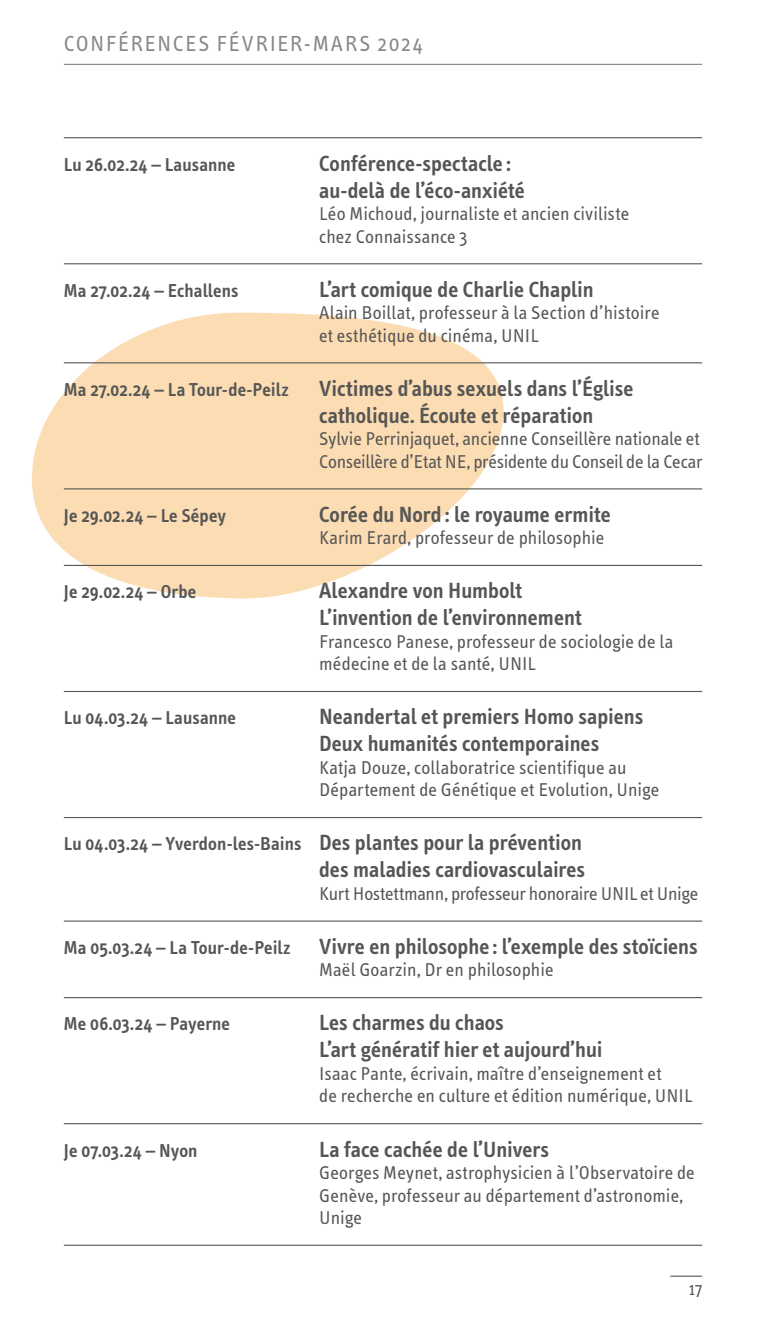
<style>
.page{position:relative;width:766px;height:1340px;background:#fff}
.page>*{position:absolute;margin:0;border:0;box-sizing:border-box;transform-origin:0 0}
.t1{font:600 22.5px/27px "Info Text";color:#565655}
.t2{font:22.5px "Info Text";letter-spacing:.065em;color:#868786}
.t3{font:19.12px/22.5px "Info Text";letter-spacing:.005em;color:#565655}
.t4{font:600 19.12px "Info Text";letter-spacing:.01em;color:#565655}
.t5{font:19.12px "Info Text";letter-spacing:-.015em;color:#565655}
.t6{font:18px "Info Text";color:#565655}
.s1{font-size:22.5px}
</style>
<div class="page">
<svg style="left:32px;top:313px;width:471px;height:285px;fill:#fbdcb3"></svg>
<hr style="left:670px;top:1275px;width:32px;height:1px;background:#565655">
<hr style="left:64px;top:64px;width:638px;height:1px;background:#868786">
<hr style="left:64px;top:137px;width:638px;height:1px;background:#565655">
<hr style="left:64px;top:263px;width:638px;height:1px;background:#565655">
<hr style="left:64px;top:362px;width:638px;height:1px;background:#565655">
<hr style="left:64px;top:488px;width:638px;height:1px;background:#565655">
<hr style="left:64px;top:565px;width:638px;height:1px;background:#565655">
<hr style="left:64px;top:691px;width:638px;height:1px;background:#565655">
<hr style="left:64px;top:817px;width:638px;height:1px;background:#565655">
<hr style="left:64px;top:920px;width:638px;height:1px;background:#565655">
<hr style="left:64px;top:997px;width:638px;height:1px;background:#565655">
<hr style="left:64px;top:1123px;width:638px;height:1px;background:#565655">
<hr style="left:64px;top:1244px;width:638px;height:1px;background:#565655">
<p class="t2" style="left:64px;top:31px;width:360px">CONFÉRENCES FÉVRIER-MARS 2024</p>
<p class="t4" style="left:64px;top:153px;width:173px">Lu 26.02.24 – Lausanne</p>
<p class="t1" style="left:319px;top:150px;width:207px">Conférence-spectacle : au-delà de l’éco-anxiété</p>
<p class="t3" style="left:319px;top:203px;width:311px">Léo Michoud, journaliste et ancien civiliste chez Connaissance 3</p>
<p class="t4" style="left:64px;top:279px;width:176px">Ma 27.02.24 – Echallens</p>
<p class="t1" style="left:319px;top:276px;width:276px">L’art comique de Charlie Chaplin</p>
<p class="t3" style="left:319px;top:302px;width:342px">Alain Boillat, professeur à la Section d’histoire et esthétique du cinéma, UNIL</p>
<p class="t4" style="left:64px;top:378px;width:226px">Ma 27.02.24 – La Tour-de-Peilz</p>
<p class="t1" style="left:319px;top:375px;width:316px">Victimes d’abus sexuels dans l’Église catholique. Écoute et réparation</p>
<p class="t3" style="left:319px;top:428px;width:384px">Sylvie Perrinjaquet, ancienne Conseillère nationale et<br>Conseillère d’Etat NE, présidente du Conseil de la Cecar</p>
<p class="t4" style="left:64px;top:504px;width:164px">Je 29.02.24 – Le Sépey</p>
<p class="t1" style="left:319px;top:501px;width:293px">Corée du Nord : le royaume ermite</p>
<p class="t3" style="left:319px;top:527px;width:287px">Karim Erard, professeur de philosophie</p>
<p class="t4" style="left:64px;top:581px;width:134px">Je 29.02.24 – Orbe</p>
<p class="t1" style="left:319px;top:577px;width:264px">Alexandre von Humbolt<br>L’invention de l’environnement</p>
<p class="t3" style="left:319px;top:630px;width:355px">Francesco Panese, professeur de sociologie de la médecine et de la santé, UNIL</p>
<p class="t4" style="left:64px;top:707px;width:174px">Lu 04.03.24 – Lausanne</p>
<p class="t1" style="left:319px;top:703px;width:325px">Neandertal et premiers Homo sapiens<br>Deux humanités contemporaines</p>
<p class="t3" style="left:319px;top:756px;width:341px">Katja Douze, collaboratrice scientifique au<br>Département de Génétique et Evolution, Unige</p>
<p class="t4" style="left:64px;top:833px;width:519px">Lu 04.03.24 – Yverdon-les-Bains <span class="s1">Des plantes pour la prévention</span></p>
<p class="t1" style="left:319px;top:856px;width:267px">des maladies cardiovasculaires</p>
<p class="t5" style="left:319px;top:882px;width:380px">Kurt Hostettmann, professeur honoraire UNIL et Unige</p>
<p class="t4" style="left:64px;top:936px;width:228px">Ma 05.03.24 – La Tour-de-Peilz</p>
<p class="t1" style="left:319px;top:933px;width:380px">Vivre en philosophe : l’exemple des stoïciens</p>
<p class="t3" style="left:319px;top:959px;width:236px">Maël Goarzin, Dr en philosophie</p>
<p class="t4" style="left:64px;top:1013px;width:168px">Me 06.03.24 – Payerne</p>
<p class="t1" style="left:319px;top:1009px;width:285px">Les charmes du chaos<br>L’art génératif hier et aujourd’hui</p>
<p class="t3" style="left:319px;top:1062px;width:374px">Isaac Pante, écrivain, maître d’enseignement et<br>de recherche en culture et édition numérique, UNIL</p>
<p class="t4" style="left:64px;top:1139px;width:135px">Je 07.03.24 – Nyon</p>
<p class="t1" style="left:319px;top:1135px;width:231px">La face cachée de l’Univers</p>
<p class="t3" style="left:319px;top:1161px;width:377px">Georges Meynet, astrophysicien à l’Observatoire de<br>Genève, professeur au département d’astronomie,<br>Unige</p>
<p class="t6" style="left:689px;top:1279px;width:14px">17</p>
</div>
